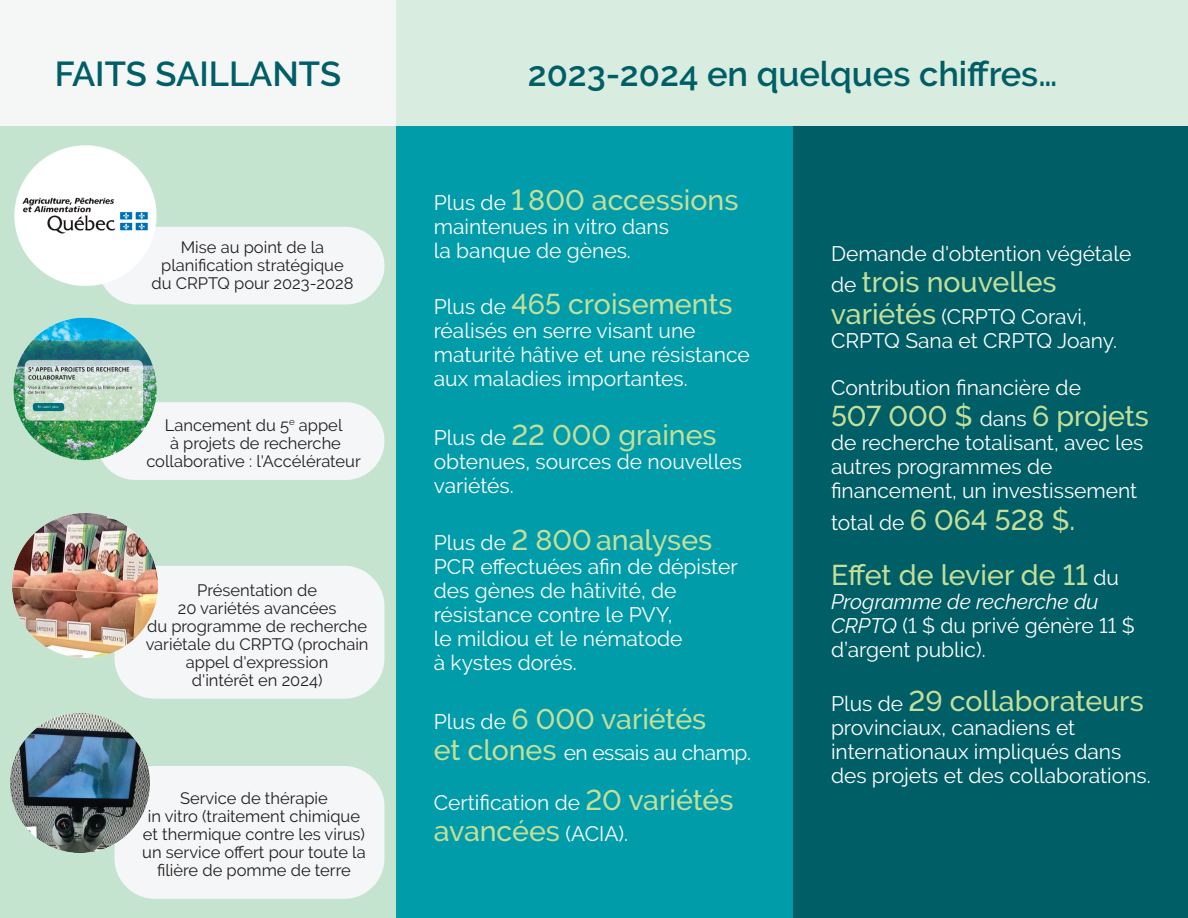
<style>
.page{position:relative;width:1188px;height:918px;background:#fff}
.page>*{position:absolute;margin:0;border:0;box-sizing:border-box;transform-origin:0 0}
.t1{font:600 34.5px "Raleway";color:#005e66}
.t2{font:500 28.5px "Raleway";color:#c4df9b}
.t3{font:500 28.5px/54.8px "Raleway";color:#c4df9a}
.t4{font:21px/24px "Raleway";color:#fff}
.t5{font:21px "Raleway";letter-spacing:-.02em;color:#fff}
.t6{font:16.5px/18px "Raleway";color:#231f20;text-align:center}
.s1{font-weight:400;font-size:21px;color:#fff}
.s2{font-weight:500;font-size:28.5px;color:#c4df9b}
.s3{font-style:italic}
</style>
<div class="page">
<div style="left:0;top:126px;width:396px;height:792px;background:#c4e4cf"></div>
<div style="left:792px;top:126px;width:396px;height:792px;background:#005e66"></div>
<div style="left:396px;top:126px;width:396px;height:792px;background:#009caa"></div>
<div style="left:396px;top:0;width:792px;height:126px;background:#d8eddf"></div>
<div style="left:0;top:0;width:396px;height:126px;background:#f5f7f7"></div>
<div style="left:98px;top:227px;width:286px;height:78px;background:#f5f6f7;border-radius:39px"></div>
<img style="left:14px;top:145px;width:143px;height:141px">
<div style="left:96px;top:402px;width:288px;height:78px;background:#f5f6f7;border-radius:39px"></div>
<img style="left:13px;top:317px;width:144px;height:144px">
<div style="left:114px;top:566px;width:270px;height:133px;background:#f5f6f7;border-radius:40px"></div>
<img style="left:13px;top:513px;width:144px;height:144px">
<div style="left:114px;top:766px;width:270px;height:133px;background:#f5f6f7;border-radius:40px"></div>
<img style="left:11px;top:713px;width:139px;height:140px">
<h1 class="t1" style="left:55px;top:54px;width:288px">FAITS SAILLANTS</h1>
<h1 class="t1" style="left:528px;top:54px;width:531px">2023-2024 en quelques chiffres…</h1>
<p class="t6" style="left:151px;top:238px;width:204px">Mise au point de la planification stratégique du CRPTQ pour 2023-2028</p>
<p class="t6" style="left:146px;top:416px;width:216px">Lancement du 5<sup>e</sup> appel<br>à projets de recherche collaborative : l'Accélérateur</p>
<p class="t6" style="left:146px;top:581px;width:224px">Présentation de<br>20 variétés avancées<br>du programme de recherche variétale du CRPTQ (prochain appel d'expression<br>d'intérêt en 2024)</p>
<p class="t6" style="left:142px;top:789px;width:225px">Service de thérapie<br>in vitro (traitement chimique et thermique contre les virus) un service offert pour toute la filière de pomme de terre</p>
<h2 class="t2" style="left:434px;top:183px;width:306px"><span class="s1">Plus de</span> 1 800 accessions</h2>
<p class="t4" style="left:434px;top:214px;width:237px">maintenues in vitro dans la banque de gènes.</p>
<h2 class="t2" style="left:434px;top:288px;width:300px"><span class="s1">Plus de</span> 465 croisements</h2>
<p class="t4" style="left:434px;top:319px;width:317px">réalisés en serre visant une maturité hâtive et une résistance aux maladies importantes.</p>
<h2 class="t2" style="left:434px;top:419px;width:284px"><span class="s1">Plus de</span> 22 000 graines</h2>
<p class="t4" style="left:434px;top:450px;width:310px">obtenues, sources de nouvelles variétés.</p>
<h2 class="t2" style="left:434px;top:523px;width:280px"><span class="s1">Plus de</span> 2 800 analyses</h2>
<p class="t4" style="left:434px;top:554px;width:305px">PCR effectuées afin de dépister des gènes de hâtivité, de résistance contre le PVY,<br>le mildiou et le nématode<br>à kystes dorés.</p>
<h2 class="t2" style="left:434px;top:702px;width:274px"><span class="s1">Plus de</span> 6 000 variétés</h2>
<p class="t5" style="left:434px;top:741px;width:319px"><span class="s2">et clones</span> en essais au champ.</p>
<p class="t4" style="left:434px;top:790px;width:301px">Certification de <span class="s2">20 variétés</span></p>
<h2 class="t2" style="left:434px;top:815px;width:196px">avancées <span class="s1">(ACIA).</span></h2>
<p class="t4" style="left:831px;top:241px;width:302px">Demande d'obtention végétale</p>
<h2 class="t2" style="left:831px;top:266px;width:227px"><span class="s1">de</span> trois nouvelles</h2>
<p class="t4" style="left:831px;top:304px;width:288px"><span class="s2">variétés</span> (CRPTQ Coravi,<br>CRPTQ Sana et CRPTQ Joany.</p>
<p class="t4" style="left:831px;top:375px;width:252px">Contribution financière de</p>
<h2 class="t3" style="left:831px;top:389px;width:319px">507 000 $ <span class="s1">dans</span> 6 projets</h2>
<p class="t4" style="left:831px;top:431px;width:314px">de recherche totalisant, avec les autres programmes de financement, un investissement</p>
<h2 class="t3" style="left:831px;top:492px;width:289px"><span class="s1">total de</span> 6 064 528 $.<br>Effet de levier de 11 <span class="s1">du</span></h2>
<p class="t4" style="left:831px;top:589px;width:305px"><span class="s3">Programme de recherche du<br>CRPTQ</span> (1 $ du privé génère 11 $ d’argent public).</p>
<h2 class="t3" style="left:831px;top:674px;width:314px"><span class="s1">Plus de</span> 29 collaborateurs</h2>
<p class="t4" style="left:831px;top:716px;width:321px">provinciaux, canadiens et internationaux impliqués dans des projets et des collaborations.</p>
</div>
